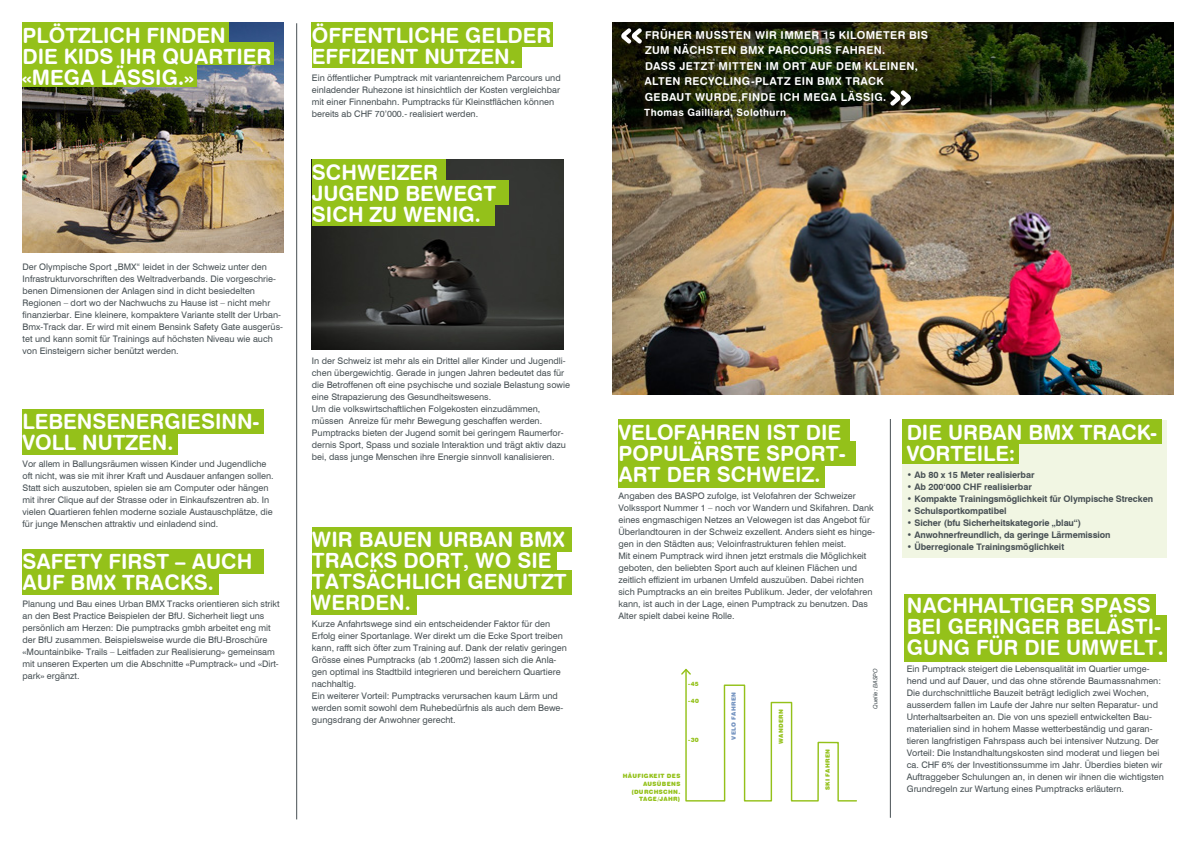
<style>
.page{position:relative;width:1191px;height:842px;background:#fff}
.page>*{position:absolute;margin:0;border:0;box-sizing:border-box;transform-origin:0 0}
.t1{font:21px/21px "Swiss 721 BT Bold Rounded";color:#fff}
.t2{font:10.9px/15.4px "Swiss 721 BT Bold Rounded";letter-spacing:.03em;color:#fff}
.t3{font:10px "Swiss 721 BT Bold Rounded";letter-spacing:.035em;color:#fff}
.t4{font:9px/12px "Swiss 721 BT";color:#475054}
.t5{font:700 9px "Swiss 721 BT";letter-spacing:-.01em;color:#475054}
.t6{font:italic 6px "Swiss 721 BT";color:#475054}
.t7{font:5.9px/7.9px "Swiss 721 BT Black Rounded";letter-spacing:.055em;color:#94c11a;text-align:right}
.t8{font:5.9px "Swiss 721 BT Black Rounded";letter-spacing:.05em;color:#7493c0}
</style>
<div class="page">
<img style="left:312px;top:159px;width:251px;height:190px">
<img style="left:23px;top:23px;width:260px;height:230px">
<div style="left:23px;top:64px;width:174px;height:23px;background:#94c11a"></div>
<div style="left:23px;top:23px;width:206px;height:22px;background:#94c11a"></div>
<div style="left:23px;top:42px;width:251px;height:23px;background:#94c11a"></div>
<div style="left:23px;top:409px;width:241px;height:25px;background:#94c11a"></div>
<div style="left:23px;top:430px;width:155px;height:25px;background:#94c11a"></div>
<div style="left:23px;top:549px;width:241px;height:24px;background:#94c11a"></div>
<div style="left:23px;top:570px;width:196px;height:25px;background:#94c11a"></div>
<div style="left:312px;top:590px;width:105px;height:25px;background:#94c11a"></div>
<div style="left:312px;top:570px;width:259px;height:25px;background:#94c11a"></div>
<div style="left:312px;top:527px;width:259px;height:25px;background:#94c11a"></div>
<div style="left:312px;top:548px;width:245px;height:25px;background:#94c11a"></div>
<div style="left:312px;top:22px;width:241px;height:25px;background:#94c11a"></div>
<div style="left:312px;top:43px;width:210px;height:25px;background:#94c11a"></div>
<div style="left:312px;top:159px;width:133px;height:25px;background:#94c11a"></div>
<div style="left:312px;top:180px;width:196px;height:25px;background:#94c11a"></div>
<div style="left:312px;top:201px;width:182px;height:24px;background:#94c11a"></div>
<div style="left:618px;top:463px;width:206px;height:24px;background:#94c11a"></div>
<div style="left:618px;top:420px;width:231px;height:24px;background:#94c11a"></div>
<div style="left:618px;top:441px;width:238px;height:24px;background:#94c11a"></div>
<svg style="left:681px;top:668px;width:176px;height:134px"></svg>
<div style="left:902px;top:420px;width:264px;height:138px;background:#f1f6e3"></div>
<div style="left:902px;top:439px;width:116px;height:25px;background:#94c11a"></div>
<div style="left:902px;top:419px;width:260px;height:25px;background:#94c11a"></div>
<div style="left:904px;top:637px;width:262px;height:25px;background:#94c11a"></div>
<div style="left:904px;top:594px;width:252px;height:24px;background:#94c11a"></div>
<div style="left:904px;top:615px;width:262px;height:25px;background:#94c11a"></div>
<img style="left:612px;top:22px;width:562px;height:372px">
<hr style="left:890px;top:419px;width:1px;height:399px;background:#475054">
<hr style="left:296px;top:23px;width:1px;height:796px;background:#475054">
<svg style="left:621px;top:28px;width:21px;height:16px"></svg>
<svg style="left:890px;top:90px;width:21px;height:16px"></svg>
<h1 class="t1" style="left:23px;top:25px;width:243px">PLÖTZLICH FI NDEN<br>DI E KI DS IHR QUARTI ER «MEGA LÄSSIG .»</h1>
<p class="t4" style="left:23px;top:261px;width:262px">Der Olympische Sport „BMX“ leidet in der Schweiz unter den Infrastrukturvorschriften des Weltradverbands. Die vorgeschrie&shy;benen Dimensionen der Anlagen sind in dicht besiedelten Regionen – dort wo der Nachwuchs zu Hause ist – nicht mehr finanzierbar. Eine kleinere, kompaktere Variante stellt der Urban-Bmx-Track dar. Er wird mit einem Bensink Safety Gate ausgerüs&shy;tet und kann somit für Trainings auf höchsten Niveau wie auch von Einsteigern sicher benützt werden.</p>
<h1 class="t1" style="left:23px;top:411px;width:140px">LEBENSENERGI</h1>
<h1 class="t1" style="left:187px;top:411px;width:74px">ESI NN-</h1>
<h1 class="t1" style="left:23px;top:432px;width:152px">VOLL NUTZEN.</h1>
<p class="t4" style="left:23px;top:458px;width:253px">Vor allem in Ballungsräumen wissen Kinder und Jugendliche oft nicht, was sie mit ihrer Kraft und Ausdauer anfangen sollen.<br>Statt sich auszutoben, spielen sie am Computer oder hängen mit ihrer Clique auf der Strasse oder in Einkaufszentren ab. In vielen Quartieren fehlen moderne soziale Austauschplätze, die für junge Menschen attraktiv und einladend sind.</p>
<h1 class="t1" style="left:23px;top:551px;width:231px">SAFETY FIRST – AUCH<br>AUF BMX TRACKS.</h1>
<p class="t4" style="left:23px;top:598px;width:259px">Planung und Bau eines Urban BMX Tracks orientieren sich strikt an den Best Practice Beispielen der BfU. Sicherheit liegt uns persönlich am Herzen: Die pumptracks gmbh arbeitet eng mit der BfU zusammen. Beispielsweise wurde die BfU-Broschüre «Mountainbike- Trails – Leitfaden zur Realisierung» gemeinsam mit unseren Experten um die Abschnitte «Pumptrack» und «Dirt&shy;park» ergänzt.</p>
<h1 class="t1" style="left:312px;top:25px;width:234px">ÖFFENTLICHE GELDER<br>EFFIZI ENT NUTZEN.</h1>
<p class="t4" style="left:312px;top:72px;width:250px">Ein öffentlicher Pumptrack mit variantenreichem Parcours und einladender Ruhezone ist hinsichtlich der Kosten vergleichbar mit einer Finnenbahn. Pumptracks für Kleinstflächen können bereits ab CHF 70’000.- realisiert werden.</p>
<h1 class="t1" style="left:312px;top:162px;width:186px">SCHWEIZER<br>JUGEND BEWEGT<br>SICH ZU WENIG.</h1>
<p class="t4" style="left:312px;top:354px;width:260px">In der Schweiz ist mehr als ein Drittel aller Kinder und Jugendli&shy;chen übergewichtig. Gerade in jungen Jahren bedeutet das für die Betroffenen oft eine psychische und soziale Belastung sowie eine Strapazierung des Gesundheitswesens.<br>Um die volkswirtschaftlichen Folgekosten einzudämmen, müssen Anreize für mehr Bewegung geschaffen werden.<br>Pumptracks bieten der Jugend somit bei geringem Raumerfor&shy;dernis Sport, Spass und soziale Interaktion und trägt aktiv dazu bei, dass junge Menschen ihre Energie sinnvoll kanalisieren.</p>
<h1 class="t1" style="left:312px;top:528px;width:256px;text-indent:171px">AN BMX<br>TRACKS DORT, WO SI E<br>TATSÄCHLI CH G ENUTZT<br>WERDEN.</h1>
<p class="t4" style="left:312px;top:617px;width:256px">Kurze Anfahrtswege sind ein entscheidender Faktor für den Erfolg einer Sportanlage. Wer direkt um die Ecke Sport treiben kann, rafft sich öfter zum Training auf. Dank der relativ geringen Grösse eines Pumptracks (ab 1.200m2) lassen sich die Anla&shy;gen optimal ins Stadtbild integrieren und bereichern Quartiere nachhaltig.<br>Ein weiterer Vorteil: Pumptracks verursachen kaum Lärm und werden somit sowohl dem Ruhebedürfnis als auch dem Bewe&shy;gungsdrang der Anwohner gerecht.</p>
<h1 class="t1" style="left:312px;top:528px;width:15px">WIR</h1>
<h1 class="t1" style="left:359px;top:528px;width:95px">BAUEN URB</h1>
<p class="t2" style="left:645px;top:27px;width:144px">FRÜHER MUSSTEN WIR IMM</p>
<p class="t2" style="left:644px;top:27px;width:285px;text-indent:160px">ER 15 KI LOMETER BIS ZUM NÄCHSTEN BMX PARCOURS FAHR EN.<br>DASS JETZT MITTEN IM ORT AUF DEM KLEINEN, ALTEN RECYCLI NG-PLATZ EI N BMX TRACK GEBAUT WURDE,FI NDE ICH MEGA LÄSSIG.</p>
<p class="t3" style="left:644px;top:106px;width:143px">THOMAS GAILLIARD, SOLOTHURN</p>
<h1 class="t1" style="left:618px;top:421px;width:229px">VELOFAHR EN IST DI E<br>POPULÄRSTE SPORT-<br>ART DER SCHWEIZ.</h1>
<p class="t4" style="left:618px;top:489px;width:258px">Angaben des BASPO zufolge, ist Velofahren der Schweizer Volkssport Nummer 1 – noch vor Wandern und Skifahren. Dank eines engmaschigen Netzes an Velowegen ist das Angebot für Überlandtouren in der Schweiz exzellent. Anders sieht es hinge&shy;gen in den Städten aus; Veloinfrastrukturen fehlen meist.<br>Mit einem Pumptrack wird ihnen jetzt erstmals die Möglichkeit geboten, den beliebten Sport auch auf kleinen Flächen und zeitlich effizient im urbanen Umfeld auszuüben. Dabei richten sich Pumptracks an ein breites Publikum. Jeder, der velofahren kann, ist auch in der Lage, einen Pumptrack zu benutzen. Das Alter spielt dabei keine Rolle.</p>
<p class="t7" style="left:688px;top:679px;width:12px">-45</p>
<p class="t7" style="left:688px;top:696px;width:12px">-40</p>
<p class="t7" style="left:688px;top:736px;width:12px">-30</p>
<p class="t7" style="left:623px;top:772px;width:59px">HÄUFIGKEIT DES</p>
<p class="t7" style="left:643px;top:779px;width:39px">AUSÜBENS</p>
<p class="t7" style="left:631px;top:787px;width:9px">(DUR</p>
<p class="t7" style="left:639px;top:787px;width:43px">CHSCHN.<br>TAGE/JAHR)</p>
<p class="t8" style="left:730px;top:739px;width:48px;rotate:-90deg">VELO FAHREN</p>
<p class="t7" style="left:777px;top:744px;width:35px;rotate:-90deg">WANDERN</p>
<p class="t7" style="left:823px;top:790px;width:42px;rotate:-90deg">SKI FAHREN</p>
<p class="t6" style="left:871px;top:709px;width:42px;rotate:-90deg">Quelle: BASPO</p>
<h1 class="t1" style="left:906px;top:421px;width:137px">DI E URBAN BMX</h1>
<h1 class="t1" style="left:1079px;top:421px;width:79px">TRACK-</h1>
<h1 class="t1" style="left:906px;top:442px;width:110px">VORTEI LE:</h1>
<p class="t5" style="left:906px;top:469px;width:129px">• Ab 80 x 15 Meter realisierbar</p>
<p class="t5" style="left:906px;top:481px;width:126px">• Ab 200‘000 CHF realisierbar</p>
<p class="t5" style="left:906px;top:493px;width:248px">• Kompakte Trainingsmöglichkeit für Olympische Strecken</p>
<p class="t5" style="left:906px;top:505px;width:101px">• Schulsportkompatibel</p>
<p class="t5" style="left:906px;top:517px;width:176px">• Sicher (bfu Sicherheitskategorie „blau“)</p>
<p class="t5" style="left:906px;top:529px;width:205px">• Anwohnerfreundlich, da geringe Lärmemission</p>
<p class="t5" style="left:906px;top:541px;width:159px">• Überregionale Trainingsmöglichkeit</p>
<h1 class="t1" style="left:906px;top:594px;width:258px">NACHHALTIG ER SPASS<br>BEI G ERI NG ER BELÄSTI-<br>GUNG FÜR DI E UMWELT.</h1>
<p class="t4" style="left:906px;top:662px;width:259px">Ein Pumptrack steigert die Lebensqualität im Quartier umge&shy;hend und auf Dauer, und das ohne störende Baumassnahmen:<br>Die durchschnittliche Bauzeit beträgt lediglich zwei Wochen, ausserdem fallen im Laufe der Jahre nur selten Reparatur- und Unterhaltsarbeiten an. Die von uns speziell entwickelten Bau&shy;materialien sind in hohem Masse wetterbeständig und garan&shy;tieren langfristigen Fahrspass auch bei intensiver Nutzung. Der Vorteil: Die Instandhaltungskosten sind moderat und liegen bei ca. CHF 6% der Investitionssumme im Jahr. Überdies bieten wir Auftraggeber Schulungen an, in denen wir ihnen die wichtigsten Grundregeln zur Wartung eines Pumptracks erläutern.</p>
</div>
